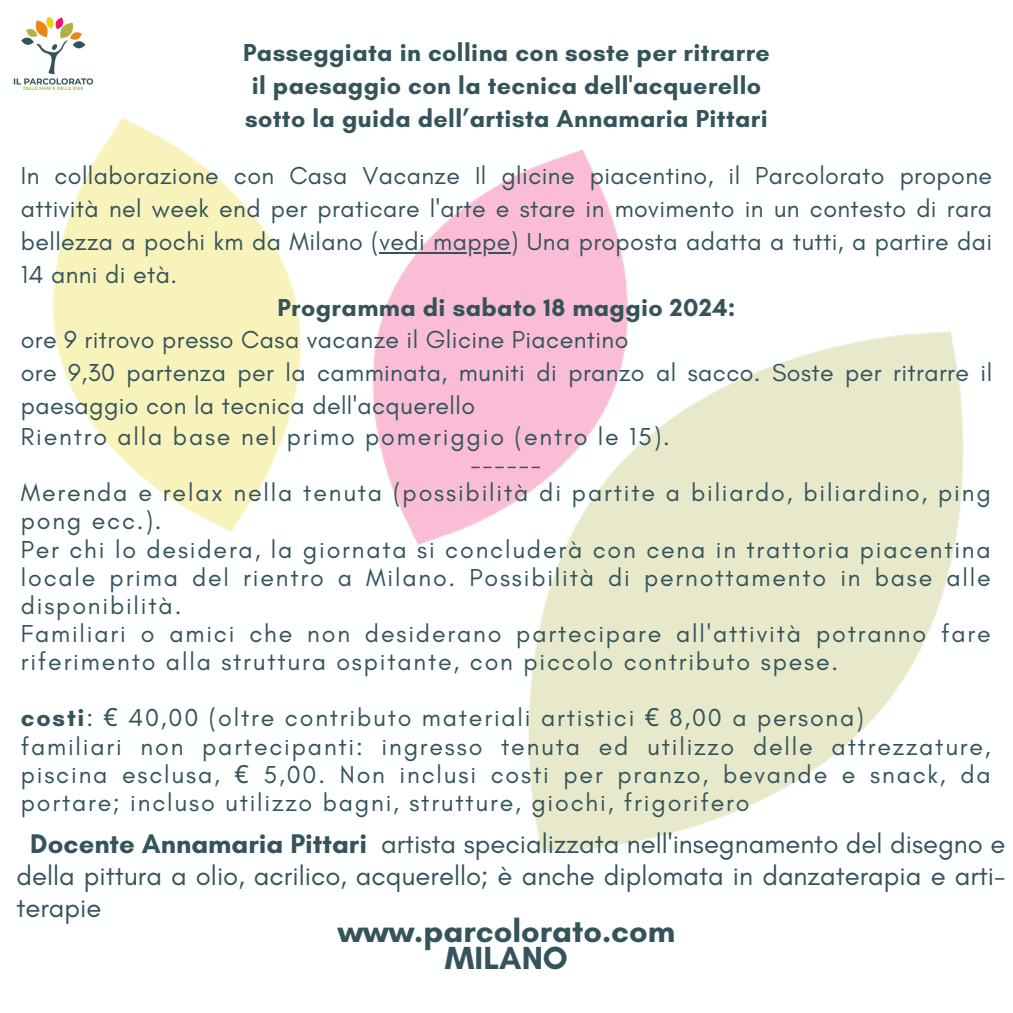
<style>
.page{position:relative;width:1013px;height:1013px;background:#fff}
.page>*{position:absolute;margin:0;border:0;box-sizing:border-box;transform-origin:0 0}
.t1{font:700 32.5px/27.2px "Glacial Indifference";color:#34535b;text-align:center}
.t2{font:27.5px/31.9px "Glacial Indifference";color:#34535b;text-align:justify}
.t3{font:25px/28.1px "Glacial Indifference";letter-spacing:.075em;color:#34535b}
.t4{font:25px/32.2px "Glacial Indifference";letter-spacing:.015em;color:#34535b}
.t5{font:700 25px/32.8px "Glacial Indifference";letter-spacing:.015em;color:#34535b}
.s1{font-weight:700}
.s2{font-family:"Noto Sans"}
</style>
<div class="page">
<img style="left:52px;top:117px;width:912px;height:736px">
<hr style="left:379px;top:252px;width:131px;height:2px;background:#34535b">
<img style="left:13px;top:16px;width:81px;height:74px">
<p class="t5" style="left:243px;top:36px;width:528px">Passeggiata in collina con soste per ritrarre il paesaggio con la tecnica dell'acquerello sotto la guida dell’artista Annamaria Pittari</p>
<p class="t3" style="left:21px;top:159px;width:972px;line-height:32.8px;text-align:justify">In collaborazione con Casa Vacanze Il glicine piacentino, il Parcolorato propone attività nel week end per praticare l'arte e stare in movimento in un contesto di rara bellezza a pochi km da Milano (vedi mappe) Una proposta adatta a tutti, a partire dai 14 anni di età.</p>
<p class="t5" style="left:277px;top:290px;width:460px">Programma di sabato 18 maggio 2024:</p>
<p class="t4" style="left:21px;top:323px;width:972px">ore 9 ritrovo presso Casa vacanze il Glicine Piacentino<br>ore 9,30 partenza per la camminata, muniti di pranzo al sacco. Soste per ritrarre il paesaggio con la tecnica dell'acquerello<br>Rientro alla base nel primo pomeriggio (entro le 15).</p>
<p class="t3" style="left:21px;top:450px;width:971px;text-indent:449px">------<br>Merenda e relax nella tenuta (possibilità di partite a biliardo, biliardino, ping pong ecc.).<br>Per chi lo desidera, la giornata si concluderà con cena in trattoria piacentina locale prima del rientro a Milano. Possibilità di pernottamento in base alle disponibilità.<br>Familiari o amici che non desiderano partecipare all'attività potranno fare riferimento alla struttura ospitante, con piccolo contributo spese.</p>
<p class="t3" style="left:21px;top:703px;width:971px"><span class="s1">costi</span>: <span class="s2">€</span> 40,00 (oltre contributo materiali artistici <span class="s2">€</span> 8,00 a persona)<br>familiari non partecipanti: ingresso tenuta ed utilizzo delle attrezzature, piscina esclusa, <span class="s2">€</span> 5,00. Non inclusi costi per pranzo, bevande e snack, da portare; incluso utilizzo bagni, strutture, giochi, frigorifero</p>
<p class="t2" style="left:16px;top:827px;width:990px;text-indent:14px"><span class="s1">Docente Annamaria Pittari</span> artista specializzata nell'insegnamento del disegno e della pittura a olio, acrilico, acquerello; è anche diplomata in danzaterapia e arti&shy;terapie</p>
<h1 class="t1" style="left:338px;top:916px;width:339px">www.parcolorato.com<br>MILANO</h1>
</div>
